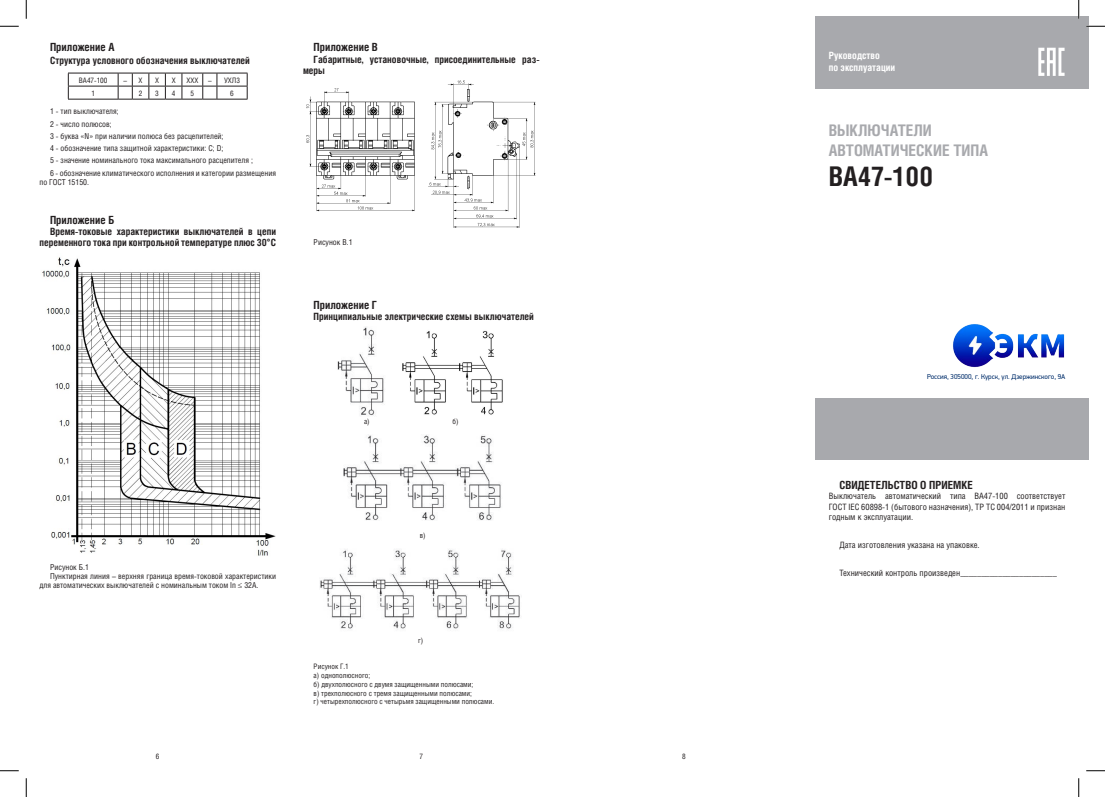
<style>
.page{position:relative;width:1105px;height:797px;background:#fff}
.page>*{position:absolute;margin:0;border:0;box-sizing:border-box;transform-origin:0 0}
.t1{font:700 27.12px "Helios Cond C";color:#231f20}
.t2{font:700 16px/19.1px "Helios Cond C";color:#a8a9ad}
.t3{font:700 11.25px "Helios Cond C";color:#231f20}
.t4{font:700 10px/11.2px "Helios Cond C";color:#231f20;text-align:right}
.t5{font:700 10px "Helios Cond C";color:#fff}
.t6{font:8.75px/10.5px "Helios Cond C";color:#231f20}
.t7{font:8.12px/8.8px "Helios Cond C";color:#231f20}
.t8{font:7.5px "Helios Cond C";color:#231f20}
.t9{font:7px "PF Din Display Pro";color:#002e6b}
</style>
<div class="page">
<div style="left:815px;top:16px;width:274px;height:72px;background:#a8a9ad"></div>
<svg style="left:1038px;top:48px;width:26px;height:28px"></svg>
<hr style="left:68px;top:73px;width:50px;height:1px;background:#231f20">
<hr style="left:217px;top:73px;width:30px;height:1px;background:#231f20">
<hr style="left:68px;top:86px;width:50px;height:1px;background:#231f20">
<svg style="left:68px;top:73px;width:1px;height:26px"></svg>
<hr style="left:217px;top:86px;width:30px;height:1px;background:#231f20">
<svg style="left:247px;top:73px;width:1px;height:26px"></svg>
<hr style="left:68px;top:99px;width:50px;height:1px;background:#231f20">
<svg style="left:118px;top:73px;width:100px;height:27px"></svg>
<hr style="left:217px;top:99px;width:30px;height:1px;background:#231f20">
<div style="left:815px;top:398px;width:274px;height:62px;background:#a8a9ad"></div>
<img style="left:42px;top:257px;width:233px;height:299px">
<img style="left:306px;top:81px;width:230px;height:147px">
<img style="left:337px;top:327px;width:47px;height:89px">
<img style="left:402px;top:331px;width:101px;height:84px">
<img style="left:343px;top:435px;width:158px;height:86px">
<img style="left:320px;top:549px;width:202px;height:80px">
<img style="left:953px;top:324px;width:111px;height:43px">
<svg style="left:0;top:25px;width:19px;height:2px"></svg>
<svg style="left:1086px;top:25px;width:19px;height:2px"></svg>
<svg style="left:0;top:770px;width:19px;height:1px"></svg>
<svg style="left:1086px;top:770px;width:19px;height:1px"></svg>
<svg style="left:25px;top:0;width:2px;height:19px"></svg>
<svg style="left:25px;top:778px;width:2px;height:19px"></svg>
<svg style="left:1078px;top:0;width:1px;height:19px"></svg>
<svg style="left:1078px;top:778px;width:1px;height:19px"></svg>
<p class="t3" style="left:50px;top:40px;width:66px">Приложение А</p>
<p class="t4" style="left:50px;top:55px;width:201px">Структура условного обозначения выключателей</p>
<p class="t8" style="left:79px;top:75px;width:30px">ВА47-100</p>
<p class="t8" style="left:123px;top:75px;width:5px">–</p>
<p class="t8" style="left:139px;top:75px;width:5px">X</p>
<p class="t8" style="left:155px;top:75px;width:5px">X</p>
<p class="t8" style="left:172px;top:75px;width:5px">X</p>
<p class="t8" style="left:186px;top:75px;width:13px">ХXX</p>
<p class="t8" style="left:208px;top:75px;width:5px">–</p>
<p class="t8" style="left:224px;top:75px;width:17px">УХЛ3</p>
<p class="t8" style="left:91px;top:88px;width:5px">1</p>
<p class="t8" style="left:139px;top:88px;width:5px">2</p>
<p class="t8" style="left:155px;top:88px;width:5px">3</p>
<p class="t8" style="left:172px;top:88px;width:5px">4</p>
<p class="t8" style="left:191px;top:88px;width:5px">5</p>
<p class="t8" style="left:230px;top:88px;width:5px">6</p>
<p class="t7" style="left:50px;top:107px;width:70px">1 - тип выключателя;</p>
<p class="t7" style="left:50px;top:119px;width:63px">2 - число полюсов;</p>
<p class="t7" style="left:50px;top:131px;width:175px">3 - буква «N» при наличии полюса без расцепителей;</p>
<p class="t7" style="left:50px;top:144px;width:175px">4 - обозначение типа защитной характеристики: C; D;</p>
<p class="t7" style="left:50px;top:156px;width:204px">5 - значение номинального тока максимального расцепителя ;</p>
<p class="t7" style="left:39px;top:168px;width:238px;text-indent:11px">6 - обозначение климатического исполнения и категории размещения по ГОСТ 15150.</p>
<p class="t3" style="left:50px;top:213px;width:66px">Приложение Б</p>
<p class="t4" style="left:39px;top:226px;width:238px">Время-токовые характеристики выключателей в цепи переменного тока при контрольной температуре плюс 30°С</p>
<p class="t3" style="left:314px;top:40px;width:66px">Приложение В</p>
<p class="t4" style="left:303px;top:54px;width:238px;text-align:left;text-indent:11px">Габаритные, установочные, присоединительные раз&shy;меры</p>
<p class="t7" style="left:314px;top:237px;width:40px">Рисунок В.1</p>
<p class="t3" style="left:314px;top:298px;width:65px">Приложение Г</p>
<p class="t4" style="left:314px;top:310px;width:222px">Принципиальные электрические схемы выключателей</p>
<p class="t8" style="left:364px;top:417px;width:7px">а)</p>
<p class="t8" style="left:452px;top:417px;width:8px">б)</p>
<p class="t7" style="left:50px;top:563px;width:40px">Рисунок Б.1</p>
<p class="t7" style="left:39px;top:571px;width:238px;text-indent:11px">Пунктирная линия – верхняя граница время-токовой характеристики для автоматических выключателей с номинальным током In ≤ 32А.</p>
<p class="t8" style="left:420px;top:531px;width:7px">в)</p>
<p class="t8" style="left:418px;top:636px;width:7px">г)</p>
<p class="t8" style="left:314px;top:662px;width:37px">Рисунок Г.1</p>
<p class="t8" style="left:314px;top:671px;width:58px">а) однополюсного;</p>
<p class="t8" style="left:314px;top:679px;width:161px">б) двухполюсного с двумя защищенными полюсами;</p>
<p class="t8" style="left:314px;top:688px;width:160px">в) трехполюсного с тремя защищенными полюсами;</p>
<p class="t8" style="left:314px;top:697px;width:182px">г) четырехполюсного с четырьмя защищенными полюсами.</p>
<p class="t8" style="left:156px;top:751px;width:5px">6</p>
<p class="t8" style="left:419px;top:751px;width:5px">7</p>
<p class="t8" style="left:682px;top:751px;width:5px">8</p>
<p class="t5" style="left:829px;top:49px;width:53px">Руководство</p>
<p class="t5" style="left:829px;top:61px;width:68px">по эксплуатации</p>
<p class="t2" style="left:829px;top:121px;width:161px">ВЫКЛЮЧАТЕЛИ<br>АВТОМАТИЧЕСКИЕ ТИПА</p>
<p class="t1" style="left:829px;top:160px;width:106px">ВА47-100</p>
<p class="t9" style="left:927px;top:372px;width:140px">Россия, 305000, г. Курск, ул. Дзержинского, 9А</p>
<p class="t3" style="left:839px;top:478px;width:135px">СВИДЕТЕЛЬСТВО О ПРИЕМКЕ</p>
<p class="t6" style="left:829px;top:490px;width:238px">Выключатель автоматический типа ВА47-100 соответствует</p>
<p class="t6" style="left:829px;top:501px;width:238px">ГОСТ IEC 60898-1 (бытового назначения), ТР ТС 004/2011 и признан годным к эксплуатации.</p>
<p class="t6" style="left:839px;top:539px;width:142px">Дата изготовления указана на упаковке.</p>
<p class="t6" style="left:839px;top:568px;width:219px">Технический контроль произведен_______________________</p>
</div>
